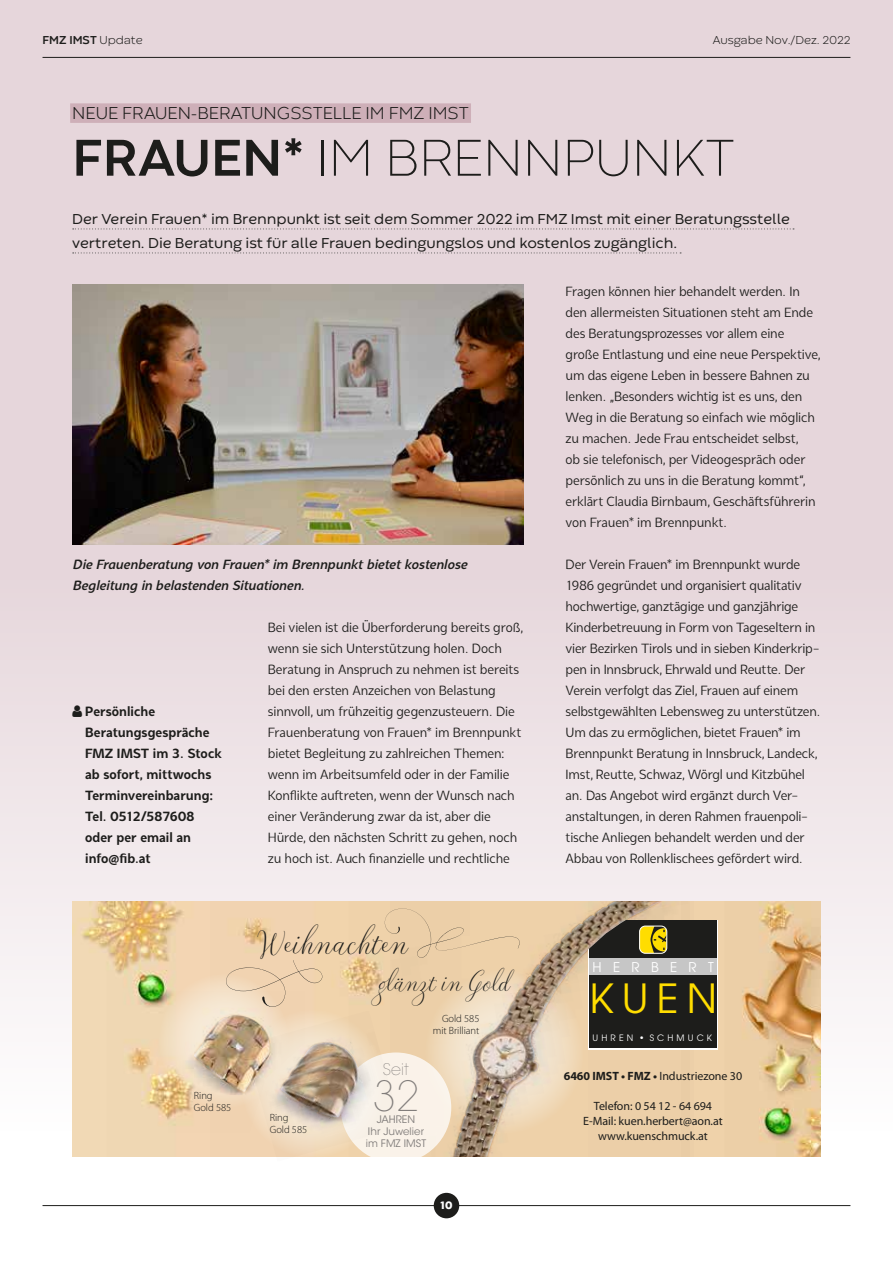
<style>
.page{position:relative;width:893px;height:1263px;background:#fff}
.page>*{position:absolute;margin:0;border:0;box-sizing:border-box;transform-origin:0 0}
.t1{font:200 54px "Codec Warm";color:#1d1d1b}
.t2{font:42.45px "Revista Script";letter-spacing:.01em;color:#1d1d1b}
.t3{font:200 41.25px "ITC Avant Garde Std";color:#827e7c}
.t4{font:40.05px "Avant Garde";color:#fd0}
.t5{font:33.45px "Revista Script";letter-spacing:.005em;color:#1d1d1b}
.t6{font:300 18px "Codec Warm";color:#1d1d1b}
.t7{font:200 15.9px "ITC Avant Garde Std";color:#827e7c}
.t8{font:15px/24px "Codec Warm";color:#1d1d1b}
.t9{font:13.5px/21px "Syabil";letter-spacing:-.015em;color:#1d1d1b}
.t10{font:700 13.5px/21px "Syabil";color:#1d1d1b}
.t11{font:italic 600 13.5px/21px "Syabil";color:#1d1d1b}
.t12{font:13.35px "Avant Garde";letter-spacing:.845em;color:#fff}
.t13{font:12px/15px "Myriad Pro";letter-spacing:-.005em;color:#1d1d1b;text-align:center}
.t14{font:300 12px "Codec Warm";color:#1d1d1b}
.t15{font:700 12px "Codec Warm";color:#1d1d1b}
.t16{font:700 11.25px "Codec Warm Logo";color:#fff}
.t17{font:300 10.5px/12px "Myriad Pro";letter-spacing:-.005em;color:#1d1d1b}
.t18{font:10.35px/12.1px "ITC Avant Garde Std";letter-spacing:.005em;color:#827e7c;text-align:center}
.t19{font:8.7px "Avant Garde";letter-spacing:.36em;color:#fff}
.s1{font-weight:300}
.s2{font-weight:700}
</style>
<div class="page">
<div style="left:0;top:0;width:893px;height:1131px;background:linear-gradient(to bottom,#e0ccd2,#f8f4f5)"></div>
<div style="left:70px;top:103px;width:401px;height:20px;background:#ceafb8"></div>
<svg style="left:73px;top:228px;width:721px;height:1px"></svg>
<svg style="left:73px;top:252px;width:608px;height:1px"></svg>
<img style="left:72px;top:285px;width:451px;height:259px">
<img style="left:72px;top:901px;width:319px;height:256px">
<img style="left:694px;top:901px;width:127px;height:256px">
<div style="left:159px;top:974px;width:130px;height:134px;background:#f2daba;border-radius:50%"></div>
<svg style="left:385px;top:908px;width:6px;height:50px"></svg>
<svg style="left:226px;top:960px;width:96px;height:47px;background:#eccfae"></svg>
<img style="left:391px;top:901px;width:303px;height:256px">
<svg style="left:588px;top:919px;width:130px;height:130px"></svg>
<div style="left:589px;top:921px;width:128px;height:127px;background:#1d1d1b"></div>
<div style="left:589px;top:958px;width:128px;height:17px;background:#c6c6c6"></div>
<div style="left:640px;top:926px;width:27px;height:27px;background:#fd0;border-radius:6px"></div>
<svg style="left:650px;top:926px;width:17px;height:27px"></svg>
<div style="left:639px;top:926px;width:28px;height:27px;border:1px solid #fff;border-radius:6px"></div>
<div style="left:341px;top:1052px;width:110px;height:111px;background:#faf2e9;border-radius:50%"></div>
<img style="left:245px;top:1010px;width:156px;height:151px">
<img style="left:169px;top:991px;width:135px;height:141px">
<img style="left:207px;top:1015px;width:27px;height:21px">
<img style="left:595px;top:901px;width:51px;height:15px">
<img style="left:309px;top:1043px;width:18px;height:6px">
<hr style="left:43px;top:57px;width:807px;height:1px;background:#1d1d1b">
<hr style="left:43px;top:1205px;width:807px;height:1px;background:#1d1d1b">
<div style="left:434px;top:1193px;width:25px;height:25px;background:#1d1d1b;border-radius:50%"></div>
<svg style="left:72px;top:705px;width:10px;height:11px"></svg>
<p class="t15" style="left:43px;top:33px;width:102px">FMZ IMST <span class="s1">Update</span></p>
<p class="t14" style="left:713px;top:33px;width:139px">Ausgabe Nov./Dez. 2022</p>
<h3 class="t6" style="left:72px;top:102px;width:398px">NEUE FRAUEN-BERATUNGSSTELLE IM FMZ IMST</h3>
<h1 class="t1" style="left:72px;top:126px;width:664px"><span class="s2">FRAUEN*</span> IM BRENNPUNKT</h1>
<p class="t8" style="left:72px;top:208px;width:719px">Der Verein Frauen* im Brennpunkt ist seit dem Sommer 2022 im FMZ Imst mit einer Beratungsstelle vertreten. Die Beratung ist fü r alle Frauen bedingungslos und kostenlos zugä nglich.</p>
<p class="t11" style="left:73px;top:554px;width:396px">Die Frauenberatung von Frauen* im Brennpunkt bietet kostenlose<br>Begleitung in belastenden Situationen.</p>
<p class="t10" style="left:85px;top:701px;width:138px">Persönliche<br>Beratungsgespräche<br>FMZ IMST im 3. Stock ab sofort, mittwochs<br>Terminvereinbarung:<br>Tel. 0512/587608 oder per email an info@fib.at</p>
<p class="t17" style="left:194px;top:1089px;width:39px">Ring<br>Gold 585</p>
<p class="t9" style="left:268px;top:617px;width:257px">Bei vielen ist die Ü berforderung bereits groß, wenn sie sich Unterstützung holen. Doch Beratung in Anspruch zu nehmen ist bereits bei den ersten Anzeichen von Belastung sinnvoll, um frü hzeitig gegenzusteuern. Die Frauenberatung von Frauen* im Brennpunkt bietet Begleitung zu zahlreichen Themen: wenn im Arbeitsumfeld oder in der Familie Konflikte auftreten, wenn der Wunsch nach einer Veränderung zwar da ist, aber die Hürde, den nächsten Schritt zu gehen, noch zu hoch ist. Auch finanzielle und rechtliche</p>
<h2 class="t2" style="left:257px;top:918px;width:153px">Weihnachten</h2>
<h3 class="t5" style="left:379px;top:962px;width:133px">glänzt in Gold</h3>
<p class="t17" style="left:270px;top:1111px;width:39px">Ring<br>Gold 585</p>
<p class="t17" style="left:433px;top:1012px;width:48px;text-align:right">Gold 585 mit Brilliant</p>
<p class="t7" style="left:383px;top:1060px;width:28px">Seit</p>
<h3 class="t3" style="left:373px;top:1071px;width:47px">32</h3>
<p class="t18" style="left:366px;top:1113px;width:62px">JAHREN<br>Ihr Juwelier im FMZ IMST</p>
<p class="t16" style="left:441px;top:1198px;width:13px">10</p>
<p class="t9" style="left:566px;top:281px;width:256px">Fragen können hier behandelt werden. In den allermeisten Situationen steht am Ende des Beratungsprozesses vor allem eine große Entlastung und eine neue Perspektive, um das eigene Leben in bessere Bahnen zu lenken. „Besonders wichtig ist es uns, den Weg in die Beratung so einfach wie möglich zu machen. Jede Frau entscheidet selbst,<br>ob sie telefonisch, per Videogespräch oder persönlich zu uns in die Beratung kommt“, erklärt Claudia Birnbaum, Geschäftsfü hrerin von Frauen* im Brennpunkt.</p>
<p class="t9" style="left:566px;top:554px;width:257px">Der Verein Frauen* im Brennpunkt wurde 1986 gegründet und organisiert qualitativ hochwertige, ganztägige und ganzjährige Kinderbetreuung in Form von Tageseltern in vier Bezirken Tirols und in sieben Kinderkrip&shy;pen in Innsbruck, Ehrwald und Reutte. Der Verein verfolgt das Ziel, Frauen auf einem selbstgewä hlten Lebensweg zu unterstützen.<br>Um das zu ermöglichen, bietet Frauen* im Brennpunkt Beratung in Innsbruck, Landeck, Imst, Reutte, Schwaz, Wörgl und Kitzbü hel an. Das Angebot wird ergänzt durch Ver&shy;anstaltungen, in deren Rahmen frauenpoli&shy;tische Anliegen behandelt werden und der Abbau von Rollenklischees gefördert wird.</p>
<p class="t12" style="left:593px;top:959px;width:123px">HERBERT</p>
<h3 class="t4" style="left:589px;top:974px;width:129px">KUEN</h3>
<p class="t19" style="left:593px;top:1033px;width:121px">UHREN • SCHMUCK</p>
<p class="t13" style="left:564px;top:1068px;width:180px"><span class="s2">6460 IMST • FMZ •</span> Industriezone 30</p>
<p class="t13" style="left:583px;top:1098px;width:141px">Telefon: 0 54 12 - 64 694<br>E-Mail: kuen.herbert@aon.at www.kuenschmuck.at</p>
</div>
